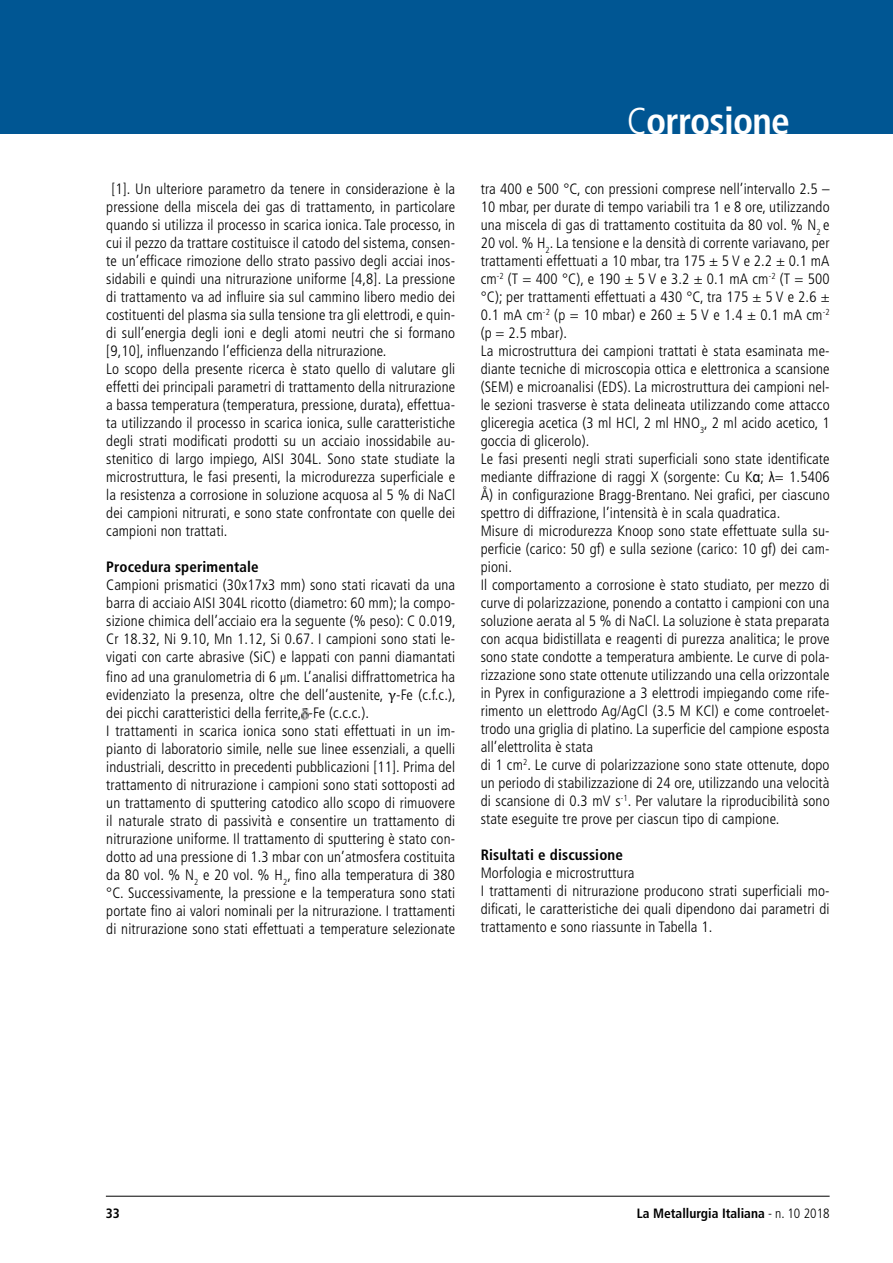
<style>
.page{position:relative;width:893px;height:1263px;background:#fff}
.page>*{position:absolute;margin:0;border:0;box-sizing:border-box;transform-origin:0 0}
.t1{font:700 condensed 37.5px "Frutiger LT Std";letter-spacing:-.02em;color:#fff}
.t2{font:300 condensed 15px/18px "Frutiger LT Std";letter-spacing:.01em;color:#000}
.t3{font:700 condensed 15px "Frutiger LT Std";letter-spacing:.01em;color:#000}
.t4{font:700 condensed 13.5px "Frutiger LT Std";color:#000}
.s1{font-size:13.5px}
.s2{font-family:"Cambria Math";font-weight:400;font-stretch:normal}
.s3{font-weight:300}
.s4{font-family:"Arial Narrow";font-weight:400;font-stretch:normal}
</style>
<div class="page">
<hr style="left:106px;top:1196px;width:724px;height:1px;background:#000">
<div style="left:0;top:0;width:893px;height:134px;background:#005693"></div>
<svg style="left:301px;top:708px;width:7px;height:12px"></svg>
<p class="t2" style="left:106px;top:180px;width:350px;text-indent:5px">[1]. Un ulteriore parametro da tenere in considerazione è la pressione della miscela dei gas di trattamento, in particolare quando si utilizza il processo in scarica ionica. Tale processo, in cui il pezzo da trattare costituisce il catodo del sistema, consen&shy;te un’efficace rimozione dello strato passivo degli acciai inos&shy;sidabili e quindi una nitrurazione uniforme [4,8]. La pressione di trattamento va ad influire sia sul cammino libero medio dei costituenti del plasma sia sulla tensione tra gli elettrodi, e quin&shy;di sull’energia degli ioni e degli atomi neutri che si formano [9,10], influenzando l’efficienza della nitrurazione.<br>Lo scopo della presente ricerca è stato quello di valutare gli effetti dei principali parametri di trattamento della nitrurazione a bassa temperatura (temperatura, pressione, durata), effettua&shy;ta utilizzando il processo in scarica ionica, sulle caratteristiche degli strati modificati prodotti su un acciaio inossidabile au&shy;stenitico di largo impiego, AISI 304L. Sono state studiate la microstruttura, le fasi presenti, la microdurezza superficiale e la resistenza a corrosione in soluzione acquosa al 5 % di NaCl dei campioni nitrurati, e sono state confrontate con quelle dei campioni non trattati.</p>
<p class="t3" style="left:106px;top:558px;width:154px">Procedura sperimentale</p>
<p class="t2" style="left:106px;top:576px;width:351px;text-align:justify">Campioni prismatici (30x17x3 mm) sono stati ricavati da una barra di acciaio AISI 304L ricotto (diametro: 60 mm); la compo&shy;sizione chimica dell’acciaio era la seguente (% peso): C 0.019, Cr 18.32, Ni 9.10, Mn 1.12, Si 0.67. I campioni sono stati le&shy;vigati con carte abrasive (SiC) e lappati con panni diamantati</p>
<p class="t2" style="left:106px;top:668px;width:351px">fino ad una granulometria di 6 <span class="s1">μ</span>m. L’analisi diffrattometrica ha evidenziato la presenza, oltre che dell’austenite, <span class="s2">γ</span>-Fe (c.f.c.), dei picchi caratteristici della ferrite, -Fe (c.c.c.).<br>I trattamenti in scarica ionica sono stati effettuati in un im&shy;pianto di laboratorio simile, nelle sue linee essenziali, a quelli industriali, descritto in precedenti pubblicazioni [11]. Prima del trattamento di nitrurazione i campioni sono stati sottoposti ad un trattamento di sputtering catodico allo scopo di rimuovere il naturale strato di passività e consentire un trattamento di nitrurazione uniforme. Il trattamento di sputtering è stato con&shy;dotto ad una pressione di 1.3 mbar con un’atmosfera costituita da 80 vol. % N<sub>2</sub> e 20 vol. % H<sub>2</sub>, fino alla temperatura di 380 °C. Successivamente, la pressione e la temperatura sono stati portate fino ai valori nominali per la nitrurazione. I trattamenti di nitrurazione sono stati effettuati a temperature selezionate</p>
<h1 class="t1" style="left:627px;top:99px;width:165px"><span class="s3">C</span>orrosione</h1>
<p class="t2" style="left:481px;top:180px;width:350px">tra 400 e 500 °C, con pressioni comprese nell’intervallo 2.5 – 10 mbar, per durate di tempo variabili tra 1 e 8 ore, utilizzando una miscela di gas di trattamento costituita da 80 vol. % N<sub>2</sub> e 20 vol. % H<sub>2</sub>. La tensione e la densità di corrente variavano, per trattamenti effettuati a 10 mbar, tra 175 ± 5 V e 2.2 ± 0.1 mA cm<sup>-2</sup> (T = 400 °C), e 190 ± 5 V e 3.2 ± 0.1 mA cm<sup>-2</sup> (T = 500 °C); per trattamenti effettuati a 430 °C, tra 175 ± 5 V e 2.6 ± 0.1 mA cm<sup>-2</sup> (p = 10 mbar) e 260 ± 5 V e 1.4 ± 0.1 mA cm<sup>-2 </sup>(p = 2.5 mbar).<br>La microstruttura dei campioni trattati è stata esaminata me&shy;diante tecniche di microscopia ottica e elettronica a scansione (SEM) e microanalisi (EDS). La microstruttura dei campioni nel&shy;le sezioni trasverse è stata delineata utilizzando come attacco gliceregia acetica (3 ml HCl, 2 ml HNO<sub>3</sub>, 2 ml acido acetico, 1 goccia di glicerolo).<br>Le fasi presenti negli strati superficiali sono state identificate mediante diffrazione di raggi X (sorgente: Cu K<span class="s4">α</span>; <span class="s4">λ</span>= 1.5406<br>Å) in configurazione Bragg-Brentano. Nei grafici, per ciascuno spettro di diffrazione, l’intensità è in scala quadratica.<br>Misure di microdurezza Knoop sono state effettuate sulla su&shy;perficie (carico: 50 gf) e sulla sezione (carico: 10 gf) dei cam&shy;pioni.<br>Il comportamento a corrosione è stato studiato, per mezzo di curve di polarizzazione, ponendo a contatto i campioni con una soluzione aerata al 5 % di NaCl. La soluzione è stata preparata con acqua bidistillata e reagenti di purezza analitica; le prove sono state condotte a temperatura ambiente. Le curve di pola&shy;rizzazione sono state ottenute utilizzando una cella orizzontale in Pyrex in configurazione a 3 elettrodi impiegando come rife&shy;rimento un elettrodo Ag/AgCl (3.5 M KCl) e come controelet&shy;trodo una griglia di platino. La superficie del campione esposta all’elettrolita è stata<br>di 1 cm<sup>2</sup>. Le curve di polarizzazione sono state ottenute, dopo un periodo di stabilizzazione di 24 ore, utilizzando una velocità di scansione di 0.3 mV s<sup>-1</sup>. Per valutare la riproducibilità sono state eseguite tre prove per ciascun tipo di campione.</p>
<p class="t3" style="left:481px;top:846px;width:144px">Risultati e discussione</p>
<p class="t2" style="left:481px;top:864px;width:350px">Morfologia e microstruttura<br>I trattamenti di nitrurazione producono strati superficiali mo&shy;dificati, le caratteristiche dei quali dipendono dai parametri di trattamento e sono riassunte in Tabella 1.</p>
<p class="t4" style="left:106px;top:1205px;width:16px">33</p>
<p class="t4" style="left:637px;top:1205px;width:194px">La Metallurgia Italiana <span class="s3">- n. 10 2018</span></p>
</div>
